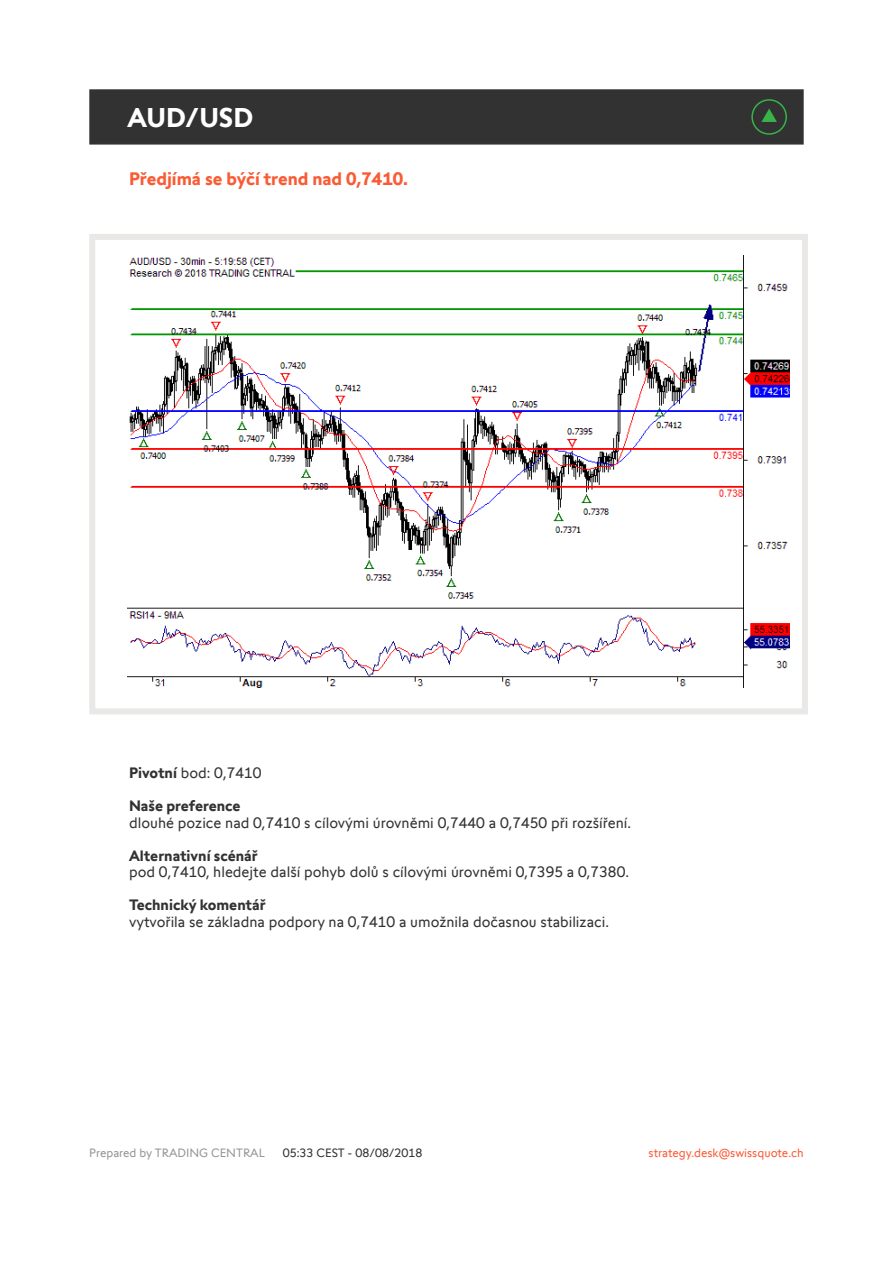
<style>
.page{position:relative;width:893px;height:1263px;background:#fff}
.page>*{position:absolute;margin:0;border:0;box-sizing:border-box;transform-origin:0 0}
.t1{font:700 27px "Swissquote CT";color:#fff}
.t2{font:700 18px "Swissquote CT";color:#fa5b35}
.t3{font:15px "Swissquote CT";color:#323232}
.t4{font:700 15px "Swissquote CT";color:#323232}
.t5{font:12px "Swissquote CT";color:#fa5b35}
.t6{font:12px "Swissquote CT";color:#939598}
.t7{font:12px "Swissquote CT";color:#323232}
.s1{font-weight:700}
</style>
<div class="page">
<div style="left:89px;top:234px;width:719px;height:480px;border:6px solid #e9e8e7"></div>
<div style="left:89px;top:89px;width:715px;height:56px;background:#323232;border:2px solid #323232"></div>
<img style="left:128px;top:255px;width:661px;height:432px">
<svg style="left:751px;top:99px;width:36px;height:36px"></svg>
<h1 class="t1" style="left:128px;top:101px;width:127px">AUD/USD</h1>
<p class="t2" style="left:129px;top:168px;width:281px">Předjímá se býčí trend nad 0,7410.</p>
<p class="t3" style="left:129px;top:764px;width:134px"><span class="s1">Pivotní</span> bod: 0,7410</p>
<p class="t4" style="left:129px;top:797px;width:113px">Naše preference</p>
<p class="t3" style="left:129px;top:814px;width:503px">dlouhé pozice nad 0,7410 s cílovými úrovněmi 0,7440 a 0,7450 při rozšíření.</p>
<p class="t4" style="left:129px;top:846px;width:130px">Alternativní scénář</p>
<p class="t3" style="left:129px;top:863px;width:501px">pod 0,7410, hledejte další pohyb dolů s cílovými úrovněmi 0,7395 a 0,7380.</p>
<p class="t4" style="left:129px;top:896px;width:138px">Technický komentář</p>
<p class="t3" style="left:129px;top:913px;width:481px">vytvořila se základna podpory na 0,7410 a umožnila dočasnou stabilizaci.</p>
<p class="t6" style="left:89px;top:1145px;width:177px">Prepared by TRADING CENTRAL</p>
<p class="t7" style="left:283px;top:1145px;width:141px">05:33 CEST - 08/08/2018</p>
<p class="t5" style="left:649px;top:1145px;width:157px">strategy.desk@swissquote.ch</p>
</div>
